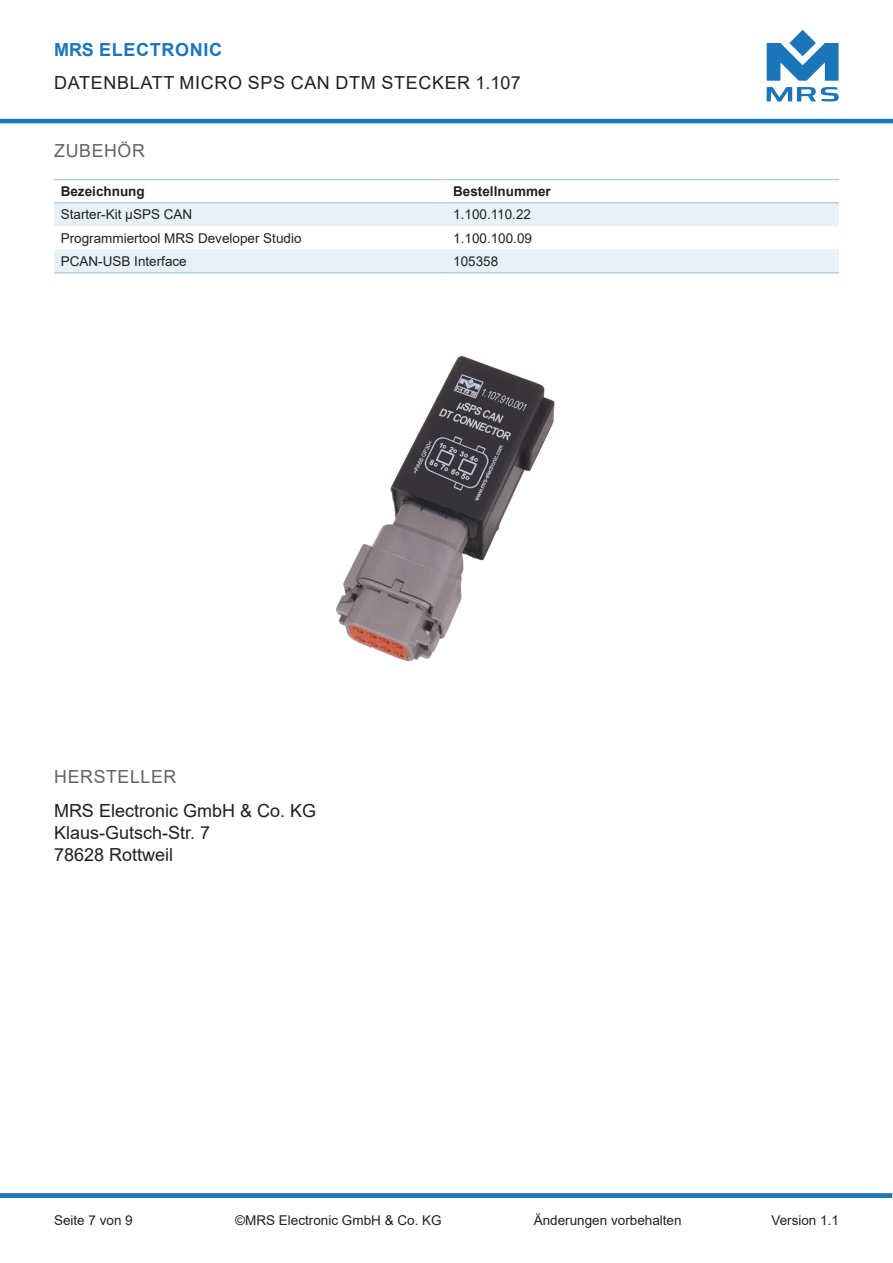
<style>
.page{position:relative;width:893px;height:1263px;background:#fff}
.page>*{position:absolute;margin:0;border:0;box-sizing:border-box;transform-origin:0 0}
.t1{font:18px "Arial";color:#231f20}
.t2{font:18px "Arial";letter-spacing:.035em;color:#231f20}
.t3{font:18px "Arial";letter-spacing:.035em;color:#636366}
.t4{font:700 18px "Arial";letter-spacing:.035em;color:#1b76b9}
.Text{font:13.5px "Arial";color:#231f20}
.Test_Fett{font:700 13.5px "Arial";color:#231f20}
</style>
<div class="page">
<svg style="left:767px;top:87px;width:72px;height:14px"></svg>
<svg style="left:767px;top:30px;width:72px;height:51px"></svg>
<div style="left:0;top:1193px;width:892px;height:5px;background:#1b76b9"></div>
<hr style="left:0;top:119px;width:893px;height:4px;background:#1b76b9">
<svg style="left:54px;top:204px;width:785px;height:68px;fill:#e6f1f8"></svg>
<hr style="left:54px;top:179px;width:392px;height:1px;background:#b2cee5">
<hr style="left:446px;top:179px;width:393px;height:1px;background:#b2cee5">
<hr style="left:54px;top:202px;width:392px;height:2px;background:#b2cee5">
<hr style="left:446px;top:202px;width:393px;height:2px;background:#b2cee5">
<hr style="left:54px;top:272px;width:392px;height:1px;background:#b2cee5">
<hr style="left:446px;top:272px;width:393px;height:1px;background:#b2cee5">
<img style="left:335px;top:356px;width:220px;height:305px">
<h1 class="t4" style="left:54px;top:37px;width:169px">MRS ELECTRONIC</h1>
<h1 class="t2" style="left:54px;top:70px;width:468px">DATENBLATT MICRO SPS CAN DTM STECKER 1.107</h1>
<p class="t3" style="left:54px;top:138px;width:92px">ZUBEHÖR</p>
<p class="Test_Fett" style="left:61px;top:182px;width:86px">Bezeichnung</p>
<p class="Test_Fett" style="left:453px;top:182px;width:99px">Bestellnummer</p>
<p class="Text" style="left:61px;top:205px;width:133px">Starter-Kit µSPS CAN</p>
<p class="Text" style="left:453px;top:205px;width:79px">1.100.110.22</p>
<p class="Text" style="left:61px;top:229px;width:242px">Programmiertool MRS Developer Studio</p>
<p class="Text" style="left:453px;top:229px;width:80px">1.100.100.09</p>
<p class="Text" style="left:61px;top:252px;width:128px">PCAN-USB Interface</p>
<p class="Text" style="left:453px;top:252px;width:47px">105358</p>
<p class="t3" style="left:54px;top:764px;width:124px">HERSTELLER</p>
<p class="t1" style="left:54px;top:798px;width:264px">MRS Electronic GmbH &amp; Co. KG</p>
<p class="t1" style="left:54px;top:820px;width:158px">Klaus-Gutsch-Str. 7</p>
<p class="t1" style="left:54px;top:842px;width:121px">78628 Rottweil</p>
<p class="Text" style="left:54px;top:1211px;width:80px">Seite 7 von 9</p>
<p class="Text" style="left:235px;top:1211px;width:208px">©MRS Electronic GmbH &amp; Co. KG</p>
<p class="Text" style="left:534px;top:1211px;width:149px">Änderungen vorbehalten</p>
<p class="Text" style="left:771px;top:1211px;width:69px">Version 1.1</p>
</div>
